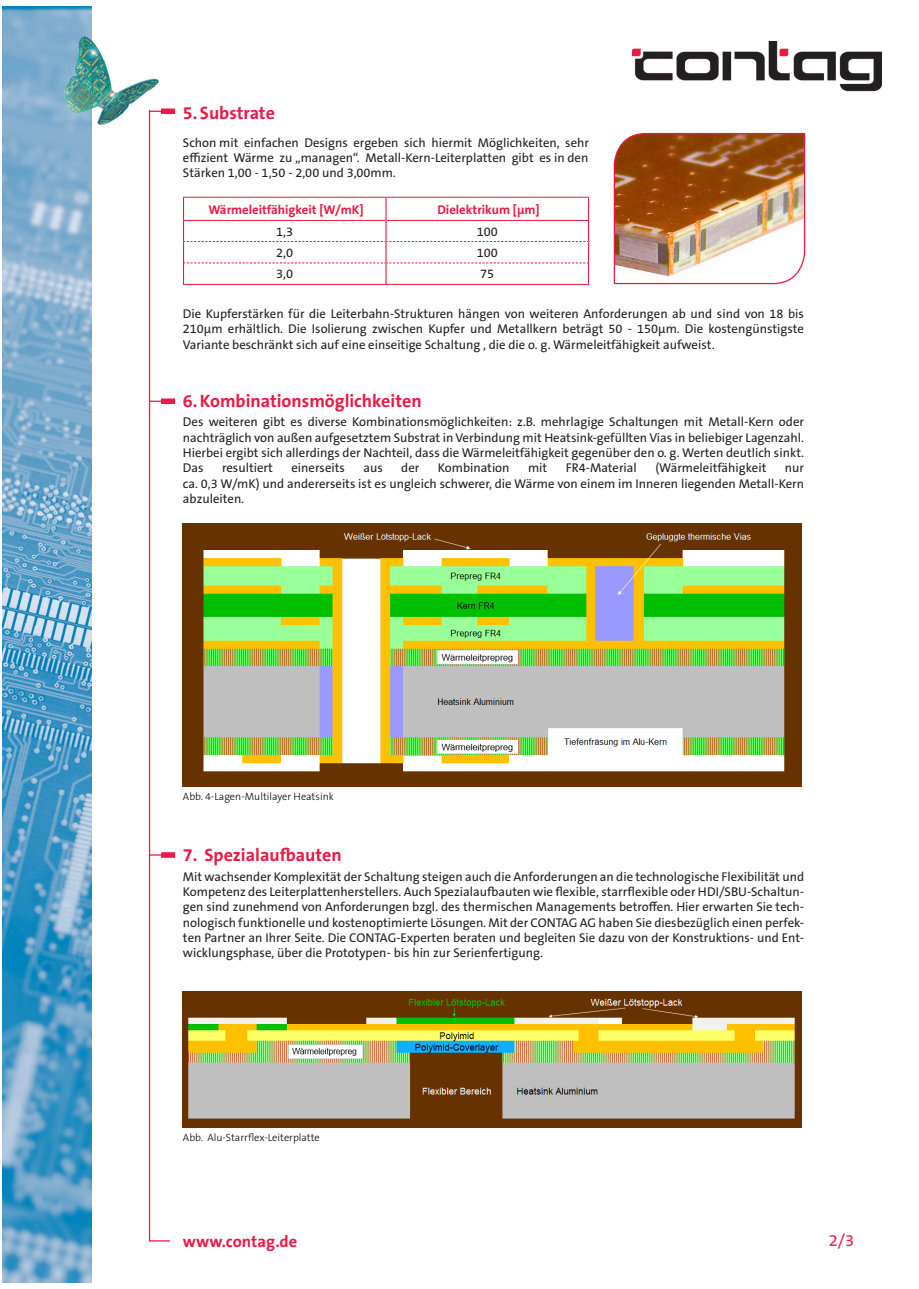
<style>
.page{position:relative;width:919px;height:1289px;background:#fff}
.page>*{position:absolute;margin:0;border:0;box-sizing:border-box;transform-origin:0 0}
.t1{font:700 18px "The Sans B W7";color:#ed1845}
.Fußzeile{font:700 16.5px "The Sans B W7";color:#ed1845}
.Fließtext{font:16.5px "The Sans B W5 Plain";color:#ed1845}
.Fließtext_Block{font:12.75px/15.3px "The Sans B W5 Plain";color:#231f20;text-align:justify}
.Fließtext-2{font:12.75px/15.3px "The Sans B W5 Plain";color:#231f20;text-align:justify}
.Erklärungstext_8pt{font:12.75px/15.3px "The Sans B W5 Plain";color:#231f20;text-align:justify}
.Fließtext-3{font:700 12.75px "The Sans B W7";color:#ed1845}
.Tabellenkörpertext{font:12.75px "The Sans B W5 Plain";color:#231f20}
.Dachzeile{font:300 10.5px "The Sans B W3";color:#000}
</style>
<div class="page">
<img style="left:632px;top:41px;width:249px;height:51px">
<img style="left:2px;top:6px;width:89px;height:1276px">
<img style="left:64px;top:36px;width:95px;height:90px">
<hr style="left:183px;top:197px;width:203px;height:1px;background:#ed1845">
<hr style="left:386px;top:197px;width:203px;height:1px;background:#ed1845">
<hr style="left:183px;top:284px;width:203px;height:1px;background:#ed1845">
<hr style="left:386px;top:284px;width:203px;height:1px;background:#ed1845">
<svg style="left:183px;top:198px;width:406px;height:86px"></svg>
<svg style="left:161px;top:108px;width:14px;height:6px"></svg>
<svg style="left:171px;top:398px;width:4px;height:6px"></svg>
<img style="left:613px;top:132px;width:192px;height:153px">
<svg style="left:148px;top:109px;width:23px;height:1133px"></svg>
<svg style="left:161px;top:852px;width:14px;height:5px"></svg>
<img style="left:183px;top:524px;width:618px;height:262px">
<img style="left:183px;top:991px;width:618px;height:136px">
<p class="t1" style="left:183px;top:101px;width:93px">5. Substrate</p>
<p class="Erklärungstext_8pt" style="left:183px;top:135px;width:407px">Schon mit einfachen Designs ergeben sich hiermit Möglichkeiten, sehr effizient Wärme zu „managen“. Metall-Kern-Leiterplatten gibt es in den Stärken 1,00 - 1,50 - 2,00 und 3,00mm.</p>
<p class="Fließtext-3" style="left:208px;top:201px;width:156px">Wärmeleitfähigkeit [W/mK]</p>
<p class="Fließtext-3" style="left:437px;top:201px;width:104px">Dielektrikum [µm]</p>
<p class="Tabellenkörpertext" style="left:276px;top:223px;width:18px">1,3</p>
<p class="Tabellenkörpertext" style="left:476px;top:223px;width:23px">100</p>
<p class="Tabellenkörpertext" style="left:276px;top:244px;width:18px">2,0</p>
<p class="Tabellenkörpertext" style="left:476px;top:244px;width:23px">100</p>
<p class="Tabellenkörpertext" style="left:276px;top:266px;width:18px">3,0</p>
<p class="Tabellenkörpertext" style="left:480px;top:266px;width:16px">75</p>
<p class="Erklärungstext_8pt" style="left:183px;top:306px;width:622px">Die Kupferstärken für die Leiterbahn-Strukturen hängen von weiteren Anforderungen ab und sind von 18 bis 210µm erhältlich. Die Isolierung zwischen Kupfer und Metallkern beträgt 50 - 150µm. Die kostengünstigste Variante beschränkt sich auf eine einseitige Schaltung , die die o. g. Wärmeleitfähigkeit aufweist.</p>
<p class="t1" style="left:183px;top:389px;width:240px">6.Kombinationsmöglichkeiten</p>
<p class="Fließtext-2" style="left:183px;top:414px;width:622px">Des weiteren gibt es diverse Kombinationsmöglichkeiten: z.B. mehrlagige Schaltungen mit Metall-Kern oder nachträglich von außen aufgesetztem Substrat in Verbindung mit Heatsink-gefüllten Vias in beliebiger Lagenzahl.<br>Hierbei ergibt sich allerdings der Nachteil, dass die Wärmeleitfähigkeit gegenüber den o. g. Werten deutlich sinkt.<br>Das</p>
<p class="Fließtext-2" style="left:222px;top:460px;width:52px">resultiert</p>
<p class="Fließtext-2" style="left:291px;top:460px;width:55px">einerseits</p>
<p class="Fließtext-2" style="left:363px;top:460px;width:21px">aus</p>
<p class="Fließtext-2" style="left:401px;top:460px;width:20px">der</p>
<p class="Fließtext-2" style="left:438px;top:460px;width:73px">Kombination</p>
<p class="Fließtext-2" style="left:528px;top:460px;width:21px">mit</p>
<p class="Fließtext-2" style="left:565px;top:460px;width:73px">FR4-Material</p>
<p class="Fließtext-2" style="left:655px;top:460px;width:112px">(Wärmeleitfähigkeit</p>
<p class="Fließtext-2" style="left:183px;top:460px;width:622px;text-indent:602px">nur ca. 0,3 W/mK) und andererseits ist es ungleich schwerer, die Wärme von einem im Inneren liegenden Metall-Kern abzuleiten.</p>
<p class="Dachzeile" style="left:183px;top:789px;width:152px">Abb. 4-Lagen-Multilayer Heatsink</p>
<p class="t1" style="left:183px;top:843px;width:160px">7. Spezialaufbauten</p>
<p class="Fließtext_Block" style="left:183px;top:868px;width:622px">Mit wachsender Komplexität der Schaltung steigen auch die Anforderungen an die technologische Flexibilität und Kompetenz des Leiterplattenherstellers. Auch Spezialaufbauten wie flexible, starrflexible oder HDI/SBU-Schaltun&shy;gen sind zunehmend von Anforderungen bzgl. des thermischen Managements betroffen. Hier erwarten Sie tech&shy;nologisch funktionelle und kostenoptimierte Lösungen. Mit der CONTAG AG haben Sie diesbezüglich einen perfek&shy;ten Partner an Ihrer Seite. Die CONTAG-Experten beraten und begleiten Sie dazu von der Konstruktions- und Ent&shy;wicklungsphase, über die Prototypen- bis hin zur Serienfertigung.</p>
<p class="Dachzeile" style="left:183px;top:1131px;width:138px">Abb. Alu-Starrflex-Leiterplatte</p>
<p class="Fußzeile" style="left:183px;top:1230px;width:116px">www.contag.de</p>
<p class="Fließtext" style="left:828px;top:1229px;width:27px">2/3</p>
</div>
